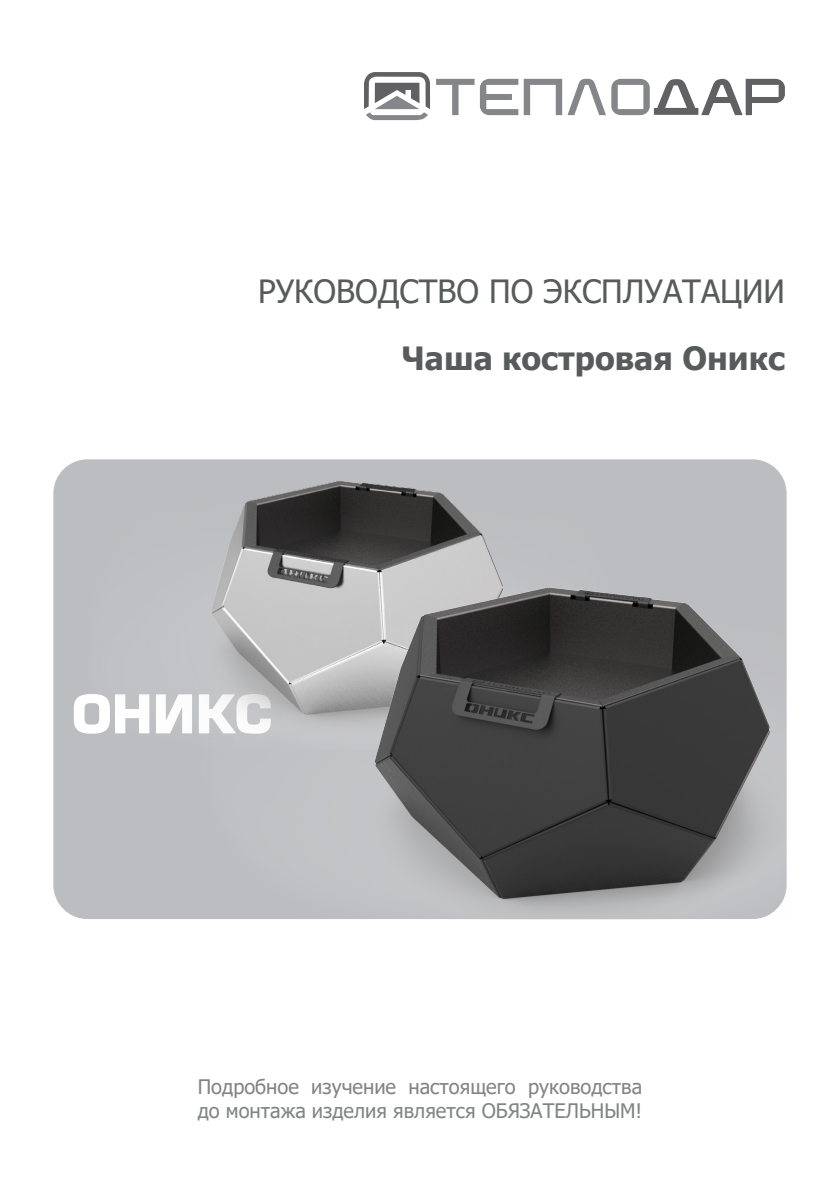
<style>
.page{position:relative;width:840px;height:1191px;background:#fff}
.page>*{position:absolute;margin:0;border:0;box-sizing:border-box;transform-origin:0 0}
.t1{font:700 52px "Europe";color:#fff}
.t2{font:32px "Tahoma";color:#585b5b}
.t3{font:700 32px "Tahoma";color:#585b5b}
.t4{font:20px "Tahoma";color:#818484}
</style>
<div class="page">
<div style="left:53px;top:459px;width:733px;height:460px;background:#bcbdc0;border-radius:34px"></div>
<svg style="left:364px;top:72px;width:66px;height:48px"></svg>
<svg style="left:436px;top:79px;width:348px;height:36px"></svg>
<img style="left:59px;top:459px;width:576px;height:95px">
<img style="left:210px;top:554px;width:576px;height:365px">
<p class="t2" style="left:258px;top:270px;width:528px">РУКОВОДСТВО ПО ЭКСПЛУАТАЦИИ</p>
<p class="t3" style="left:401px;top:336px;width:384px">Чаша костровая Оникс</p>
<p class="t1" style="left:72px;top:683px;width:202px">ОНИКС</p>
<p class="t4" style="left:198px;top:1073px;width:445px">Подробное изучение настоящего руководства</p>
<p class="t4" style="left:198px;top:1097px;width:445px">до монтажа изделия является ОБЯЗАТЕЛЬНЫМ!</p>
</div>
